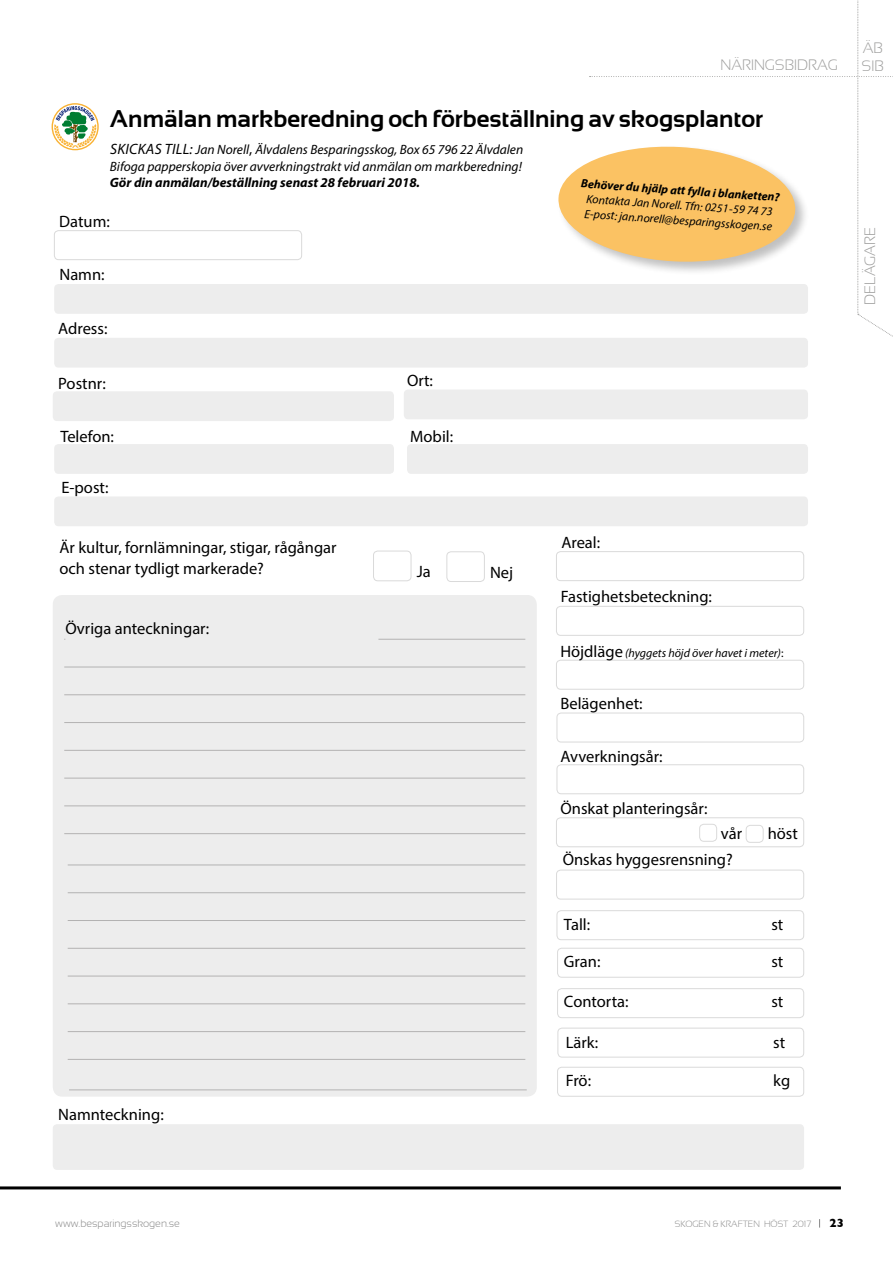
<style>
.page{position:relative;width:893px;height:1263px;background:#fff}
.page>*{position:absolute;margin:0;border:0;box-sizing:border-box;transform-origin:0 0}
.t1{font:700 24px "Sansation";color:#000}
.t2{font:16.5px/21.3px "Myriad Pro";color:#000}
.t3{font:300 15px/18px "Sansation";color:#9d9d9c}
.t4{font:italic 13.5px/16.2px "Myriad Pro";color:#000}
.t5{font:italic 700 13.5px "Myriad Pro";color:#000}
.t6{font:italic 12px/15px "Myriad Pro";color:#000}
.t7{font:italic 700 12px "Myriad Pro";color:#000}
.t8{font:700 12px "Gill Sans";color:#000}
.t9{font:300 10.5px "Sansation";color:#878787}
.t10{font:300 9px "Sansation";color:#878787}
.s1{font-size:15px}
.s2{font-style:normal;font-size:15px}
.s3{font-style:normal;font-size:16.5px}
.s4{font-style:normal}
</style>
<div class="page">
<div style="left:53px;top:595px;width:484px;height:501px;background:#ededed;border-radius:9px"></div>
<div style="left:557px;top:910px;width:247px;height:30px;border:1px solid #dadada;border-radius:4px"></div>
<div style="left:557px;top:948px;width:247px;height:29px;border:1px solid #dadada;border-radius:4px"></div>
<div style="left:557px;top:988px;width:247px;height:30px;border:1px solid #dadada;border-radius:4px"></div>
<div style="left:557px;top:1028px;width:247px;height:29px;border:1px solid #dadada;border-radius:4px"></div>
<div style="left:557px;top:1067px;width:247px;height:29px;border:1px solid #dadada;border-radius:4px"></div>
<div style="left:557px;top:764px;width:247px;height:30px;border:1px solid #dadada;border-radius:4px"></div>
<div style="left:557px;top:713px;width:247px;height:29px;border:1px solid #dadada;border-radius:4px"></div>
<div style="left:556px;top:660px;width:248px;height:30px;border:1px solid #dadada;border-radius:4px"></div>
<div style="left:556px;top:817px;width:248px;height:30px;border:1px solid #dadada;border-radius:4px"></div>
<div style="left:53px;top:1124px;width:751px;height:46px;background:#ededed;border-radius:4px"></div>
<svg style="left:558px;top:0;width:335px;height:337px"></svg>
<div style="left:556px;top:551px;width:248px;height:30px;border:1px solid #dadada;border-radius:4px"></div>
<div style="left:556px;top:870px;width:248px;height:29px;border:1px solid #dadada;border-radius:4px"></div>
<div style="left:52px;top:103px;width:47px;height:47px;border:1px solid #f9b234;border-radius:50%"></div>
<svg style="left:54px;top:106px;width:42px;height:42px"></svg>
<div style="left:556px;top:606px;width:248px;height:30px;border:1px solid #dadada;border-radius:4px"></div>
<div style="left:54px;top:284px;width:754px;height:30px;background:#ededed;border-radius:4px"></div>
<div style="left:54px;top:338px;width:754px;height:30px;background:#ededed;border-radius:4px"></div>
<div style="left:53px;top:391px;width:341px;height:30px;background:#ededed;border-radius:4px"></div>
<div style="left:404px;top:389px;width:404px;height:30px;background:#ededed;border-radius:4px"></div>
<div style="left:54px;top:444px;width:340px;height:30px;background:#ededed;border-radius:4px"></div>
<div style="left:407px;top:444px;width:401px;height:30px;background:#ededed;border-radius:4px"></div>
<div style="left:54px;top:496px;width:754px;height:30px;background:#ededed;border-radius:4px"></div>
<hr style="left:64px;top:639px;width:461px;height:1px;background:#b3b2b2">
<hr style="left:64px;top:667px;width:461px;height:1px;background:#b3b2b2">
<hr style="left:64px;top:694px;width:461px;height:1px;background:#b3b2b2">
<hr style="left:64px;top:722px;width:461px;height:1px;background:#b3b2b2">
<hr style="left:64px;top:750px;width:461px;height:1px;background:#b3b2b2">
<hr style="left:64px;top:778px;width:461px;height:1px;background:#b3b2b2">
<hr style="left:64px;top:806px;width:461px;height:1px;background:#b3b2b2">
<hr style="left:64px;top:833px;width:461px;height:1px;background:#b3b2b2">
<hr style="left:68px;top:865px;width:457px;height:1px;background:#b3b2b2">
<hr style="left:68px;top:892px;width:457px;height:1px;background:#b3b2b2">
<hr style="left:68px;top:920px;width:457px;height:1px;background:#b3b2b2">
<hr style="left:68px;top:948px;width:457px;height:1px;background:#b3b2b2">
<hr style="left:68px;top:976px;width:457px;height:1px;background:#b3b2b2">
<hr style="left:68px;top:1003px;width:457px;height:1px;background:#b3b2b2">
<hr style="left:68px;top:1031px;width:457px;height:1px;background:#b3b2b2">
<hr style="left:68px;top:1059px;width:457px;height:1px;background:#b3b2b2">
<div style="left:54px;top:230px;width:248px;height:30px;border:1px solid #dadada;border-radius:4px"></div>
<div style="left:699px;top:824px;width:18px;height:18px;border:1px solid #dadada;border-radius:4px"></div>
<div style="left:746px;top:825px;width:17px;height:18px;border:1px solid #dadada;border-radius:4px"></div>
<div style="left:373px;top:551px;width:38px;height:30px;border:1px solid #dadada;border-radius:4px"></div>
<div style="left:446px;top:551px;width:39px;height:31px;border:1px solid #dadada;border-radius:4px"></div>
<div style="left:65px;top:600px;width:313px;height:49px;background:#ededed;border-radius:4px"></div>
<hr style="left:69px;top:1089px;width:458px;height:1px;background:#b3b2b2">
<hr style="left:0;top:1186px;width:841px;height:3px;background:#000">
<p class="t3" style="left:720px;top:56px;width:119px">NÄRINGSBIDRAG</p>
<h1 class="t1" style="left:110px;top:105px;width:655px">Anmälan markberedning och förbeställning av skogsplantor</h1>
<p class="t4" style="left:110px;top:142px;width:415px"><span class="s1">SKICKAS TILL:</span> Jan Norell<span class="s2">,</span> Älvdalens Besparingsskog, Box 65 796 22 Älvdalen<br>Bifoga papperskopia över avverkningstrakt vid anmälan om markberedning!</p>
<p class="t5" style="left:110px;top:174px;width:312px">Gör din anmälan/beställning senast 28 februari 2018.</p>
<p class="t7" style="left:582px;top:175px;width:201px;rotate:4deg">Behöver du hjälp att fylla i blanketten?</p>
<p class="t6" style="left:586px;top:191px;width:189px;rotate:4deg">Kontakta Jan Norell. Tfn: 0251-59 74 73<br>E-post: jan.norell@besparingsskogen.se</p>
<p class="t2" style="left:59px;top:210px;width:52px">Datum:</p>
<p class="t2" style="left:60px;top:263px;width:47px">Namn:</p>
<p class="t2" style="left:58px;top:318px;width:51px">Adress:</p>
<p class="t2" style="left:58px;top:373px;width:49px">Postnr:</p>
<p class="t2" style="left:60px;top:426px;width:55px">Telefon:</p>
<p class="t2" style="left:61px;top:477px;width:49px">E-post:</p>
<p class="t2" style="left:60px;top:537px;width:279px">Är kultur, fornlämningar, stigar, rågångar och stenar tydligt markerade?</p>
<p class="t2" style="left:65px;top:617px;width:145px">Övriga anteckningar:</p>
<p class="t2" style="left:58px;top:1103px;width:107px">Namnteckning:</p>
<p class="t2" style="left:407px;top:369px;width:28px">Ort:</p>
<p class="t2" style="left:410px;top:425px;width:44px">Mobil:</p>
<p class="t2" style="left:417px;top:560px;width:16px">Ja</p>
<p class="t2" style="left:490px;top:561px;width:25px">Nej</p>
<p class="t2" style="left:561px;top:531px;width:40px">Areal:</p>
<p class="t2" style="left:561px;top:585px;width:153px">Fastighetsbeteckning:</p>
<p class="t6" style="left:560px;top:646px;width:224px"><span class="s3">Höjdläge</span> (hyggets höjd över havet i meter)<span class="s4">:</span></p>
<p class="t2" style="left:560px;top:693px;width:84px">Belägenhet:</p>
<p class="t2" style="left:560px;top:746px;width:104px">Avverkningsår:</p>
<p class="t2" style="left:560px;top:798px;width:149px">Önskat planteringsår:</p>
<p class="t2" style="left:721px;top:823px;width:23px">vår</p>
<p class="t2" style="left:768px;top:823px;width:32px">höst</p>
<p class="t2" style="left:563px;top:849px;width:172px">Önskas hyggesrensning?</p>
<p class="t2" style="left:564px;top:913px;width:28px">Tall:</p>
<p class="t2" style="left:771px;top:913px;width:13px">st</p>
<p class="t2" style="left:564px;top:951px;width:38px">Gran:</p>
<p class="t2" style="left:771px;top:951px;width:13px">st</p>
<p class="t2" style="left:564px;top:991px;width:66px">Contorta:</p>
<p class="t2" style="left:771px;top:991px;width:13px">st</p>
<p class="t2" style="left:566px;top:1032px;width:34px">Lärk:</p>
<p class="t2" style="left:773px;top:1032px;width:13px">st</p>
<p class="t2" style="left:566px;top:1070px;width:27px">Frö:</p>
<p class="t2" style="left:773px;top:1070px;width:18px">kg</p>
<p class="t3" style="left:862px;top:39px;width:24px">ÄB<br>SIB</p>
<p class="t3" style="left:861px;top:305px;width:80px;rotate:-90deg">DELÄGARE</p>
<p class="t9" style="left:55px;top:1217px;width:126px">www.besparingsskogen.se</p>
<p class="t10" style="left:675px;top:1219px;width:138px">SKOGEN &amp; KRAFTEN HÖST 2017</p>
<p class="t8" style="left:830px;top:1214px;width:16px">23</p>
</div>
